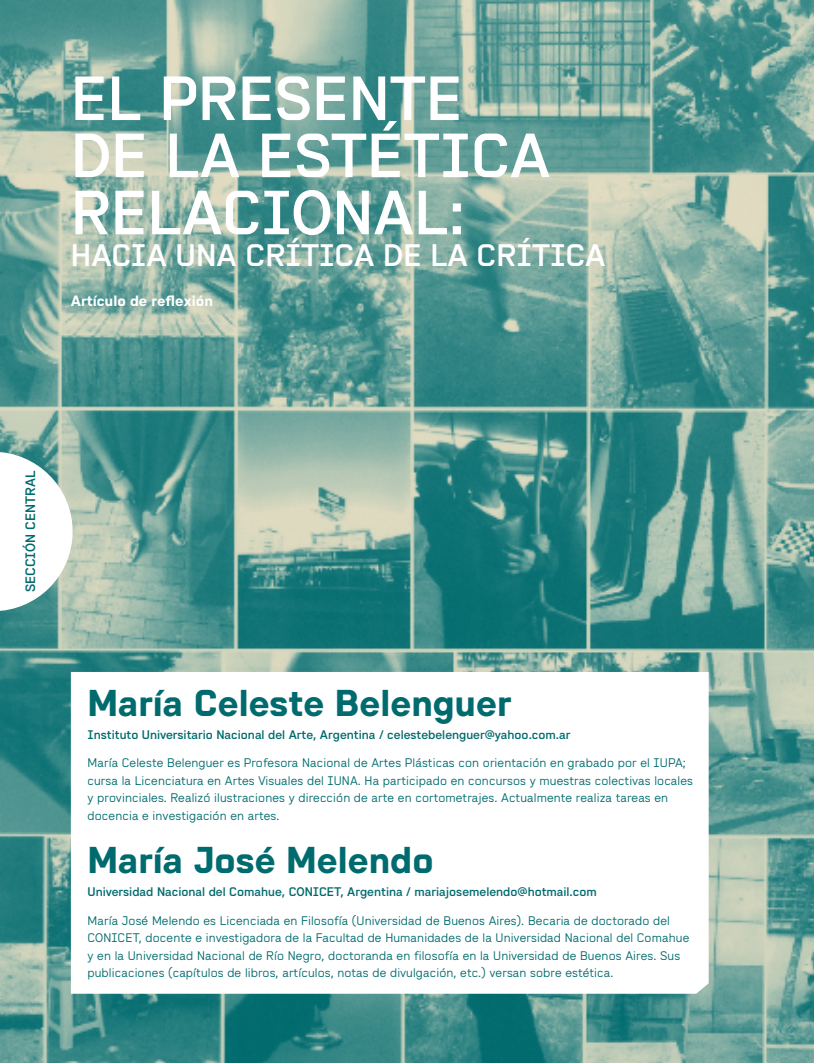
<style>
.page{position:relative;width:815px;height:1063px;background:#fff}
.page>*{position:absolute;margin:0;border:0;box-sizing:border-box;transform-origin:0 0}
.t1{font:500 62.5px/57.1px "Wedding Sans";color:#fff}
.t2{font:700 37.5px "Wedding Sans";color:#006b6e}
.t3{font:500 31.25px "Wedding Sans";color:#fff}
.t4{font:700 15px "Wedding Sans";color:#fff}
.t5{font:500 13.75px "Wedding Sans";color:#006b6e}
.t6{font:12.5px/17.5px "Wedding Sans";letter-spacing:.01em;color:#006b6e}
.t7{font:500 12.5px "Wedding Sans";color:#006b6e}
</style>
<div class="page">
<img style="left:0;top:0;width:814px;height:1063px">
<svg style="left:0;top:452px;width:73px;height:159px"></svg>
<svg style="left:71px;top:672px;width:638px;height:322px"></svg>
<h1 class="t1" style="left:71px;top:70px;width:481px">EL PRESENTE<br>DE LA ESTÉTICA<br>RELACIONAL:</h1>
<h3 class="t3" style="left:71px;top:237px;width:536px">HACIA UNA CRÍTICA DE LA CRÍTICA</h3>
<p class="t4" style="left:71px;top:292px;width:144px">Artículo de reflexión</p>
<p class="t5" style="left:23px;top:592px;width:123px;rotate:-90deg">SECCIÓN CENTRAL</p>
<h2 class="t2" style="left:88px;top:681px;width:425px">María Celeste Belenguer</h2>
<p class="t7" style="left:88px;top:728px;width:485px">Instituto Universitario Nacional del Arte, Argentina / celestebelenguer@yahoo.com.ar</p>
<p class="t6" style="left:88px;top:754px;width:607px">María Celeste Belenguer es Profesora Nacional de Artes Plásticas con orientación en grabado por el IUPA; cursa la Licenciatura en Artes Visuales del IUNA. Ha participado en concursos y muestras colectivas locales y provinciales. Realizó ilustraciones y dirección de arte en cortometrajes. Actualmente realiza tareas en docencia e investigación en artes.</p>
<h2 class="t2" style="left:88px;top:839px;width:348px">María José Melendo</h2>
<p class="t7" style="left:88px;top:885px;width:511px">Universidad Nacional del Comahue, CONICET, Argentina / mariajosemelendo@hotmail.com</p>
<p class="t6" style="left:88px;top:911px;width:603px">María José Melendo es Licenciada en Filosofía (Universidad de Buenos Aires). Becaria de doctorado del CONICET, docente e investigadora de la Facultad de Humanidades de la Universidad Nacional del Comahue y en la Universidad Nacional de Río Negro, doctoranda en filosofía en la Universidad de Buenos Aires. Sus publicaciones (capítulos de libros, artículos, notas de divulgación, etc.) versan sobre estética.</p>
</div>
